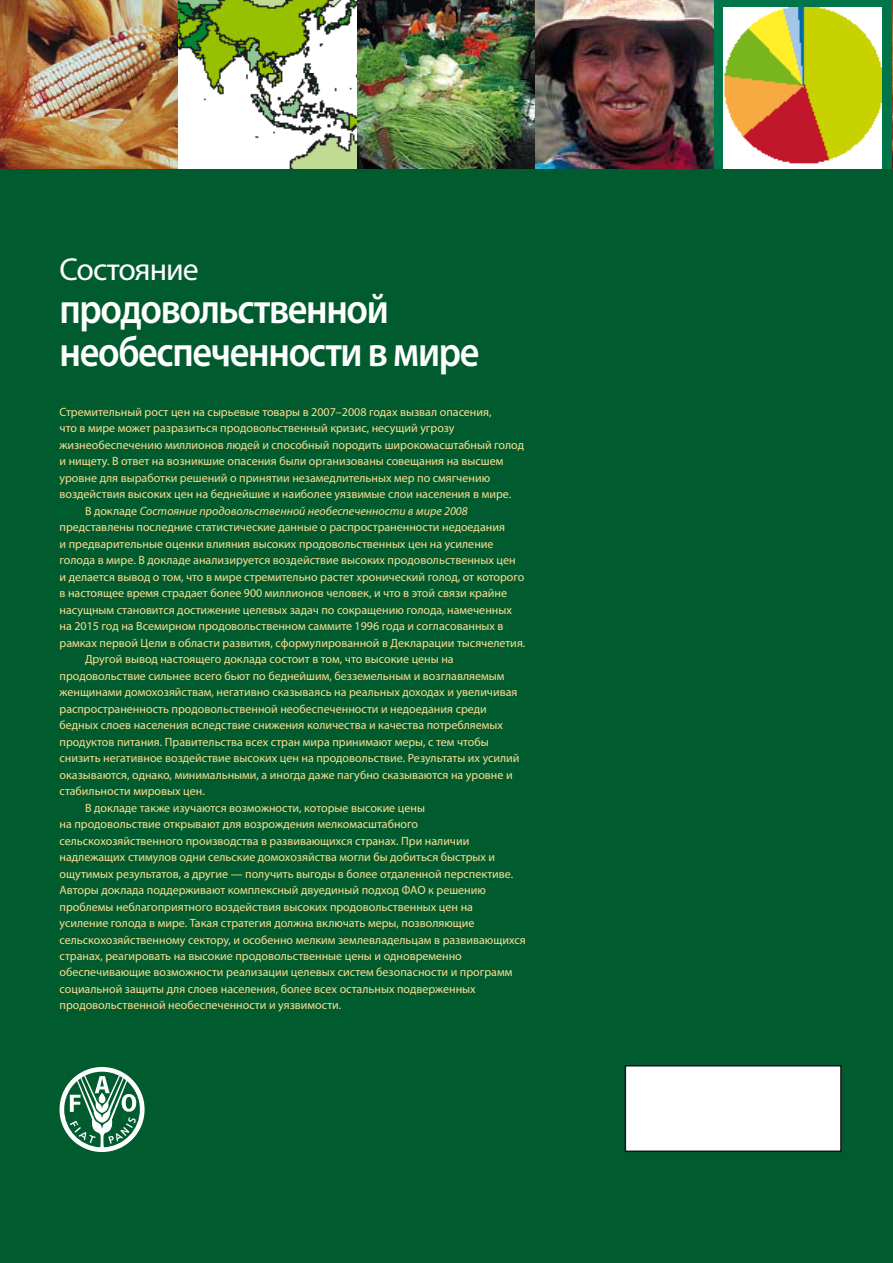
<style>
.page{position:relative;width:893px;height:1263px;background:#005c2f}
.page>*{position:absolute;margin:0;border:0;box-sizing:border-box;transform-origin:0 0}
.t1{font:600 42.45px/42.9px "Myriad Pro";letter-spacing:-.035em;color:#fff;scale:.9 1}
.t2{font:31.8px "Myriad Pro";letter-spacing:-.03em;color:#fff}
.t3{font:12px "Myriad Pro";color:#fedd92}
.t4{font:italic 12px "Myriad Pro";color:#fedd92}
.s1{font-style:normal}
</style>
<div class="page">
<div style="left:704px;top:0;width:189px;height:169px;background:#00754a"></div>
<img style="left:724px;top:7px;width:157px;height:161px">
<img style="left:535px;top:0;width:178px;height:168px">
<img style="left:356px;top:0;width:179px;height:168px">
<img style="left:178px;top:0;width:178px;height:168px">
<img style="left:892px;top:0;width:1px;height:168px">
<img style="left:0;top:0;width:178px;height:168px">
<div style="left:625px;top:1066px;width:216px;height:85px;background:#fff"></div>
<div style="left:624px;top:1065px;width:218px;height:87px;border:2px solid #1a171b"></div>
<svg style="left:60px;top:1067px;width:85px;height:85px"></svg>
<h2 class="t2" style="left:60px;top:258px;width:141px">Состояние</h2>
<h1 class="t1" style="left:60px;top:287px;width:468px">продовольственной необеспеченности в мире</h1>
<p class="t3" style="left:60px;top:407px;width:434px">Стремительный рост цен на сырьевые товары в 2007–2008 годах вызвал опасения,</p>
<p class="t3" style="left:60px;top:424px;width:397px">что в мире может разразиться продовольственный кризис, несущий угрозу</p>
<p class="t3" style="left:60px;top:440px;width:466px">жизнеобеспечению миллионов людей и способный породить широкомасштабный голод</p>
<p class="t3" style="left:60px;top:457px;width:445px">и нищету. В ответ на возникшие опасения были организованы совещания на высшем</p>
<p class="t3" style="left:60px;top:473px;width:432px">уровне для выработки решений о принятии незамедлительных мер по смягчению</p>
<p class="t3" style="left:60px;top:490px;width:453px">воздействия высоких цен на беднейшие и наиболее уязвимые слои населения в мире.</p>
<p class="t4" style="left:85px;top:506px;width:384px"><span class="s1">В докладе</span> Состояние продовольственной необеспеченности в мире 2008</p>
<p class="t3" style="left:60px;top:523px;width:447px">представлены последние статистические данные о распространенности недоедания</p>
<p class="t3" style="left:60px;top:539px;width:435px">и предварительные оценки влияния высоких продовольственных цен на усиление</p>
<p class="t3" style="left:60px;top:556px;width:458px">голода в мире. В докладе анализируется воздействие высоких продовольственных цен</p>
<p class="t3" style="left:60px;top:572px;width:466px">и делается вывод о том, что в мире стремительно растет хронический голод, от которого</p>
<p class="t3" style="left:60px;top:589px;width:449px">в настоящее время страдает более 900 миллионов человек, и что в этой связи крайне</p>
<p class="t3" style="left:60px;top:605px;width:454px">насущным становится достижение целевых задач по сокращению голода, намеченных</p>
<p class="t3" style="left:60px;top:622px;width:446px">на 2015 год на Всемирном продовольственном саммите 1996 года и согласованных в</p>
<p class="t3" style="left:60px;top:638px;width:467px">рамках первой Цели в области развития, сформулированной в Декларации тысячелетия.</p>
<p class="t3" style="left:85px;top:655px;width:370px">Другой вывод настоящего доклада состоит в том, что высокие цены на</p>
<p class="t3" style="left:60px;top:671px;width:446px">продовольствие сильнее всего бьют по беднейшим, безземельным и возглавляемым</p>
<p class="t3" style="left:60px;top:688px;width:459px">женщинами домохозяйствам, негативно сказываясь на реальных доходах и увеличивая</p>
<p class="t3" style="left:60px;top:704px;width:429px">распространенность продовольственной необеспеченности и недоедания среди</p>
<p class="t3" style="left:60px;top:720px;width:445px">бедных слоев населения вследствие снижения количества и качества потребляемых</p>
<p class="t3" style="left:60px;top:737px;width:431px">продуктов питания. Правительства всех стран мира принимают меры, с тем чтобы</p>
<p class="t3" style="left:60px;top:753px;width:462px">снизить негативное воздействие высоких цен на продовольствие. Результаты их усилий</p>
<p class="t3" style="left:60px;top:770px;width:455px">оказываются, однако, минимальными, а иногда даже пагубно сказываются на уровне и</p>
<p class="t3" style="left:60px;top:786px;width:147px">стабильности мировых цен.</p>
<p class="t3" style="left:85px;top:803px;width:341px">В докладе также изучаются возможности, которые высокие цены</p>
<p class="t3" style="left:60px;top:819px;width:360px">на продовольствие открывают для возрождения мелкомасштабного</p>
<p class="t3" style="left:60px;top:836px;width:411px">сельскохозяйственного производства в развивающихся странах. При наличии</p>
<p class="t3" style="left:60px;top:852px;width:437px">надлежащих стимулов одни сельские домохозяйства могли бы добиться быстрых и</p>
<p class="t3" style="left:60px;top:869px;width:455px">ощутимых результатов, а другие — получить выгоды в более отдаленной перспективе.</p>
<p class="t3" style="left:60px;top:885px;width:428px">Авторы доклада поддерживают комплексный двуединый подход ФАО к решению</p>
<p class="t3" style="left:60px;top:902px;width:415px">проблемы неблагоприятного воздействия высоких продовольственных цен на</p>
<p class="t3" style="left:60px;top:918px;width:416px">усиление голода в мире. Такая стратегия должна включать меры, позволяющие</p>
<p class="t3" style="left:60px;top:935px;width:468px">сельскохозяйственному сектору, и особенно мелким землевладельцам в развивающихся</p>
<p class="t3" style="left:60px;top:951px;width:404px">странах, реагировать на высокие продовольственные цены и одновременно</p>
<p class="t3" style="left:60px;top:968px;width:454px">обеспечивающие возможности реализации целевых систем безопасности и программ</p>
<p class="t3" style="left:60px;top:984px;width:418px">социальной защиты для слоев населения, более всех остальных подверженных</p>
<p class="t3" style="left:60px;top:1001px;width:283px">продовольственной необеспеченности и уязвимости.</p>
</div>
